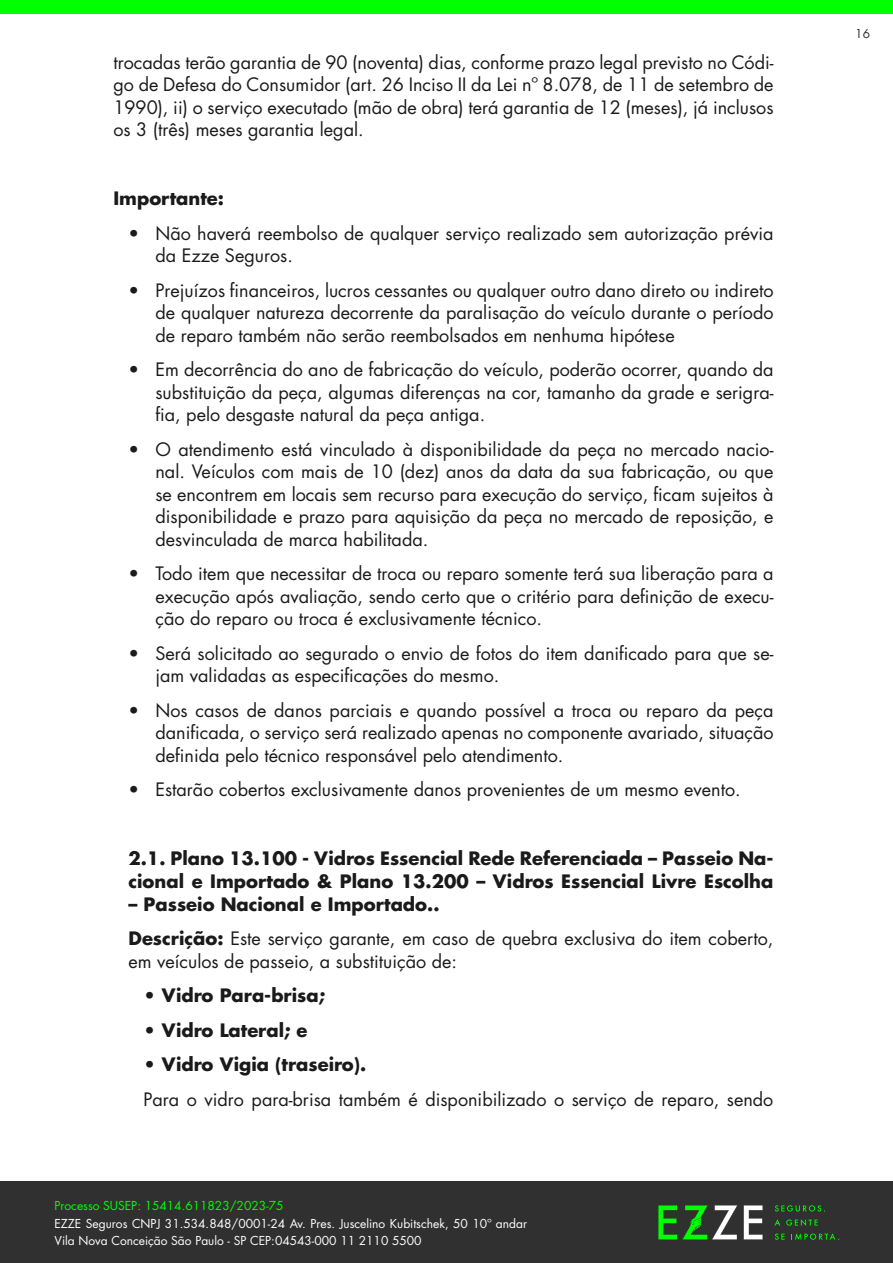
<style>
.page{position:relative;width:893px;height:1263px;background:#fff}
.page>*{position:absolute;margin:0;border:0;box-sizing:border-box;transform-origin:0 0}
.t1{font:18px/22.5px "Futura Std";color:#1a1a1a;text-align:justify}
.t2{font:700 18px/22.5px "Futura Std";color:#1a1a1a}
.t3{font:12px/16.5px "Futura Std";color:#fff}
.t4{font:12px "Futura Std";color:#0f0}
.t5{font:12px "Futura Std";color:#303030}
.s1{font-weight:700}
</style>
<div class="page">
<div style="left:0;top:0;width:893px;height:13px;background:#0f0"></div>
<div style="left:0;top:1182px;width:893px;height:81px;background:#303030"></div>
<svg style="left:658px;top:1205px;width:105px;height:35px"></svg>
<svg style="left:775px;top:1205px;width:50px;height:6px"></svg>
<svg style="left:774px;top:1219px;width:6px;height:6px"></svg>
<svg style="left:786px;top:1219px;width:32px;height:7px"></svg>
<svg style="left:775px;top:1233px;width:10px;height:7px"></svg>
<svg style="left:791px;top:1233px;width:48px;height:7px"></svg>
<p class="t1" style="left:113px;top:51px;width:662px">trocadas terão garantia de 90 (noventa) dias, conforme prazo legal previsto no Códi&shy;go de Defesa do Consumidor (art. 26 Inciso II da Lei nº 8.078, de 11 de setembro de 1990), ii) o serviço executado (mão de obra) terá garantia de 12 (meses), já inclusos os 3 (três) meses garantia legal.</p>
<p class="t2" style="left:113px;top:187px;width:112px">Importante:</p>
<p class="t1" style="left:155px;top:222px;width:619px;text-indent:-27px">• Não haverá reembolso de qualquer serviço realizado sem autorização prévia da Ezze Seguros.</p>
<p class="t1" style="left:155px;top:279px;width:619px;text-indent:-27px">• Prejuízos financeiros, lucros cessantes ou qualquer outro dano direto ou indireto de qualquer natureza decorrente da paralisação do veículo durante o período de reparo também não serão reembolsados em nenhuma hipótese</p>
<p class="t1" style="left:155px;top:359px;width:620px;text-indent:-27px">• Em decorrência do ano de fabricação do veículo, poderão ocorrer, quando da substituição da peça, algumas diferenças na cor, tamanho da grade e serigra&shy;fia, pelo desgaste natural da peça antiga.</p>
<p class="t1" style="left:155px;top:438px;width:620px;text-indent:-27px">• O atendimento está vinculado à disponibilidade da peça no mercado nacio&shy;nal. Veículos com mais de 10 (dez) anos da data da sua fabricação, ou que se encontrem em locais sem recurso para execução do serviço, ficam sujeitos à disponibilidade e prazo para aquisição da peça no mercado de reposição, e desvinculada de marca habilitada.</p>
<p class="t1" style="left:155px;top:563px;width:620px;text-indent:-27px">• Todo item que necessitar de troca ou reparo somente terá sua liberação para a execução após avaliação, sendo certo que o critério para definição de execu&shy;ção do reparo ou troca é exclusivamente técnico.</p>
<p class="t1" style="left:155px;top:642px;width:620px;text-indent:-27px">• Será solicitado ao segurado o envio de fotos do item danificado para que se&shy;jam validadas as especificações do mesmo.</p>
<p class="t1" style="left:155px;top:699px;width:620px;text-indent:-27px">• Nos casos de danos parciais e quando possível a troca ou reparo da peça danificada, o serviço será realizado apenas no componente avariado, situação definida pelo técnico responsável pelo atendimento.</p>
<p class="t1" style="left:128px;top:779px;width:614px">• Estarão cobertos exclusivamente danos provenientes de um mesmo evento.</p>
<p class="t2" style="left:128px;top:847px;width:647px">2.1. Plano 13.100 - Vidros Essencial Rede Referenciada – Passeio Na&shy;cional e Importado &amp; Plano 13.200 – Vidros Essencial Livre Escolha</p>
<p class="t1" style="left:128px;top:887px;width:646px;line-height:34.5px"><span class="s1">– Passeio Nacional e Importado..<br>Descrição:</span> Este serviço garante, em caso de quebra exclusiva do item coberto,</p>
<p class="t1" style="left:128px;top:950px;width:330px">em veículos de passeio, a substituição de:</p>
<p class="t2" style="left:143px;top:984px;width:183px">• Vidro Para-brisa;</p>
<p class="t2" style="left:143px;top:1018px;width:166px">• Vidro Lateral; e</p>
<p class="t2" style="left:143px;top:1053px;width:224px">• Vidro Vigia (traseiro).</p>
<p class="t1" style="left:143px;top:1088px;width:631px">Para o vidro para-brisa também é disponibilizado o serviço de reparo, sendo</p>
<p class="t4" style="left:55px;top:1198px;width:230px">Processo SUSEP: 15414.611823/2023-75</p>
<p class="t3" style="left:55px;top:1216px;width:474px">EZZE Seguros CNPJ 31.534.848/0001-24 Av. Pres. Juscelino Kubitschek, 50 10º andar<br>Vila Nova Conceição São Paulo - SP CEP:04543-000 11 2110 5500</p>
<p class="t5" style="left:855px;top:25px;width:16px">16</p>
</div>
